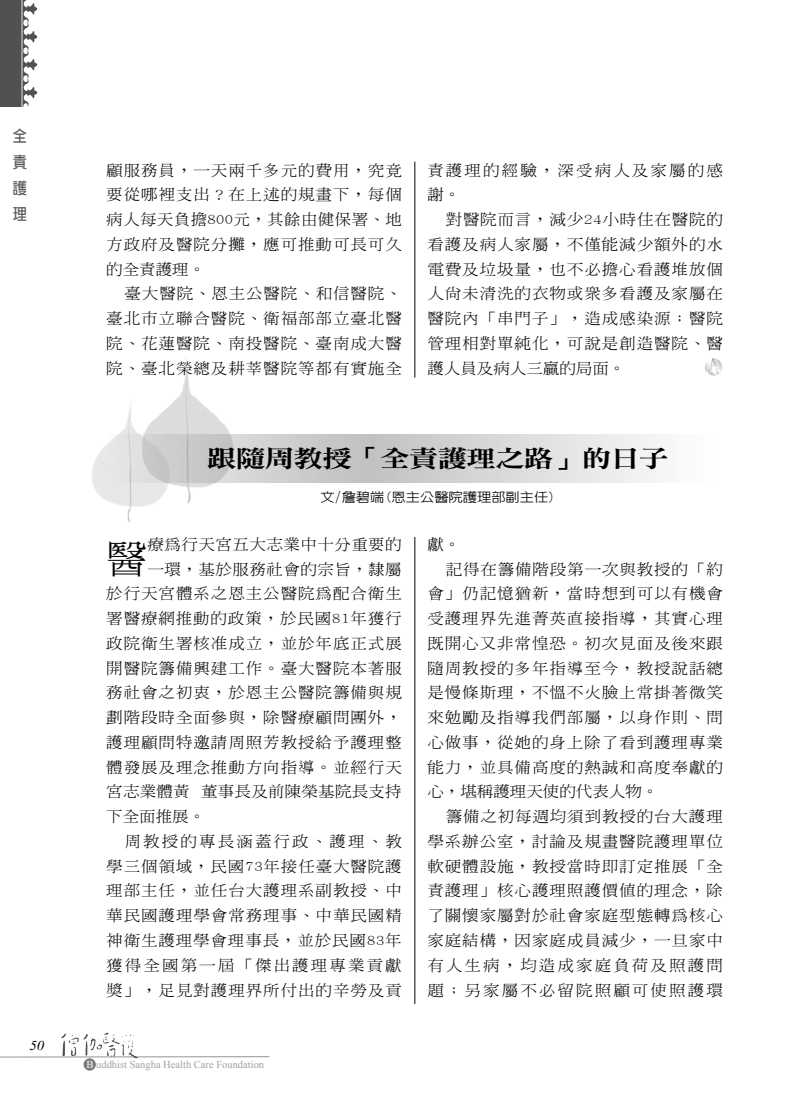
<style>
.page{position:relative;width:808px;height:1106px;background:#fff}
.page>*{position:absolute;margin:0;border:0;box-sizing:border-box;transform-origin:0 0}
.t1{font:300 37.2px "AR Ming B5";color:#000;scale:1.11 1}
.t2{font:24px "DF Ming Std W9";letter-spacing:-.04em;color:#000;scale:1.25 1}
.t3{font:700 15.75px/26.1px "AR New Hei B5";color:#555;text-align:justify;scale:.9 1}
.t4{font:300 14.85px/24.8px "AR Ming B5";letter-spacing:.055em;color:#000;text-align:justify;scale:1.11 1}
.t5{font:300 14.85px/24.8px "AR Ming B5";letter-spacing:.125em;color:#000;scale:1.11 1}
.t6{font:300 14.85px "AR Ming B5";letter-spacing:.03em;color:#000;scale:1.11 1}
.t7{font:300 14.85px "AR Ming B5";letter-spacing:.015em;color:#000;scale:1.11 1}
.t8{font:300 14.85px "AR Ming B5";letter-spacing:.13em;color:#000;scale:1.11 1}
.t9{font:300 14.85px "AR Ming B5";color:#000;scale:1.11 1}
.t10{font:italic 13.5px "Times New Roman";color:#000;scale:1.11 1}
.t11{font:500 12.9px "AR New Hei B5";color:#000;scale:1.11 1}
.t12{font:10.5px "Times New Roman";color:#a0a0a0}
.s1{color:#fff}
</style>
<div class="page">
<div style="left:84px;top:1058px;width:12px;height:12px;background:#7c7c7c;border-radius:50%"></div>
<hr style="left:0;top:1056px;width:269px;height:1px;background:#949494">
<img style="left:127px;top:1035px;width:11px;height:23px">
<svg style="left:20px;top:0;width:17px;height:107px"></svg>
<div style="left:0;top:0;width:20px;height:107px;background:#515151"></div>
<hr style="left:415px;top:162px;width:1px;height:215px;background:#000">
<svg style="left:243px;top:434px;width:412px;height:48px;background:#d6d6d6"></svg>
<img style="left:92px;top:359px;width:151px;height:163px">
<hr style="left:415px;top:537px;width:1px;height:466px;background:#000">
<img style="left:705px;top:358px;width:17px;height:18px">
<p class="t3" style="left:13px;top:123px;width:17px">全責護理</p>
<p class="t10" style="left:29px;top:1036px;width:15px">50</p>
<p class="t4" style="left:106px;top:157px;width:268px">顧服務員，一天兩千多元的費用，究竟要從哪裡支出？在上述的規畫下，每個病人每天負擔800元，其餘由健保署、地方政府及醫院分攤，應可推動可長可久的全責護理。</p>
<p class="t4" style="left:106px;top:281px;width:268px;text-indent:18px">臺大醫院、恩主公醫院、和信醫院、臺北市立聯合醫院、衛福部部立臺北醫院、花蓮醫院、南投醫院、臺南成大醫院、臺北榮總及耕莘醫院等都有實施全</p>
<p class="t5" style="left:427px;top:157px;width:268px">責護理的經驗，深受病人及家屬的感謝。</p>
<p class="t4" style="left:427px;top:207px;width:268px;text-indent:18px">對醫院而言，減少24小時住在醫院的看護及病人家屬，不僅能減少額外的水電費及垃圾量，也不必擔心看護堆放個人尚未清洗的衣物或眾多看護及家屬在醫院內「串門子」，造成感染源；醫院管理相對單純化，可說是創造醫院、醫護人員及病人三贏的局面。</p>
<h2 class="t2" style="left:207px;top:445px;width:371px">跟隨周教授「全責護理之路」的日子</h2>
<p class="t11" style="left:320px;top:491px;width:213px">文/詹碧端(恩主公醫院護理部副主任)</p>
<h1 class="t1" style="left:106px;top:540px;width:39px">醫</h1>
<p class="t6" style="left:148px;top:537px;width:231px">療為行天宮五大志業中十分重要的</p>
<p class="t6" style="left:148px;top:561px;width:231px">一環，基於服務社會的宗旨，隸屬</p>
<p class="t4" style="left:106px;top:581px;width:268px">於行天宮體系之恩主公醫院為配合衛生</p>
<p class="t4" style="left:106px;top:606px;width:268px">署醫療網推動的政策，於民國81年獲行</p>
<p class="t4" style="left:106px;top:631px;width:268px">政院衛生署核准成立，並於年底正式展</p>
<p class="t4" style="left:106px;top:655px;width:268px">開醫院籌備興建工作。臺大醫院本著服</p>
<p class="t4" style="left:106px;top:680px;width:268px">務社會之初衷，於恩主公醫院籌備與規</p>
<p class="t4" style="left:106px;top:705px;width:268px">劃階段時全面參與，除醫療顧問團外，</p>
<p class="t4" style="left:106px;top:730px;width:268px">護理顧問特邀請周照芳教授給予護理整</p>
<p class="t4" style="left:106px;top:754px;width:268px">體發展及理念推動方向指導。並經行天</p>
<p class="t7" style="left:106px;top:784px;width:268px">宮志業體黃 董事長及前陳榮基院長支持</p>
<p class="t4" style="left:106px;top:804px;width:91px">下全面推展。</p>
<p class="t8" style="left:125px;top:834px;width:251px">周教授的專長涵蓋行政、護理、教</p>
<p class="t4" style="left:106px;top:853px;width:268px">學三個領域，民國73年接任臺大醫院護</p>
<p class="t4" style="left:106px;top:878px;width:268px">理部主任，並任台大護理系副教授、中</p>
<p class="t4" style="left:106px;top:903px;width:268px">華民國護理學會常務理事、中華民國精</p>
<p class="t4" style="left:106px;top:928px;width:268px">神衛生護理學會理事長，並於民國83年</p>
<p class="t5" style="left:106px;top:952px;width:268px">獲得全國第一屆「傑出護理專業貢獻</p>
<p class="t4" style="left:106px;top:977px;width:268px">獎」，足見對護理界所付出的辛勞及貢</p>
<p class="t12" style="left:87px;top:1057px;width:179px"><span class="s1">B</span> uddhist Sangha Health Care Foundation</p>
<p class="t4" style="left:427px;top:532px;width:31px">獻。</p>
<p class="t4" style="left:446px;top:556px;width:251px">記得在籌備階段第一次與教授的「約</p>
<p class="t4" style="left:427px;top:581px;width:268px">會」仍記憶猶新，當時想到可以有機會</p>
<p class="t4" style="left:427px;top:606px;width:268px">受護理界先進菁英直接指導，其實心理</p>
<p class="t4" style="left:427px;top:631px;width:268px">既開心又非常惶恐。初次見面及後來跟</p>
<p class="t4" style="left:427px;top:655px;width:268px">隨周教授的多年指導至今，教授說話總</p>
<p class="t4" style="left:427px;top:680px;width:268px">是慢條斯理，不慍不火臉上常掛著微笑</p>
<p class="t4" style="left:427px;top:705px;width:268px">來勉勵及指導我們部屬，以身作則、問</p>
<p class="t4" style="left:427px;top:730px;width:268px">心做事，從她的身上除了看到護理專業</p>
<p class="t4" style="left:427px;top:754px;width:268px">能力，並具備高度的熱誠和高度奉獻的</p>
<p class="t9" style="left:427px;top:784px;width:210px">心，堪稱護理天使的代表人物。</p>
<p class="t4" style="left:446px;top:804px;width:251px">籌備之初每週均須到教授的台大護理</p>
<p class="t4" style="left:427px;top:829px;width:268px">學系辦公室，討論及規畫醫院護理單位</p>
<p class="t4" style="left:427px;top:853px;width:268px">軟硬體設施，教授當時即訂定推展「全</p>
<p class="t4" style="left:427px;top:878px;width:268px">責護理」核心護理照護價值的理念，除</p>
<p class="t4" style="left:427px;top:903px;width:268px">了關懷家屬對於社會家庭型態轉為核心</p>
<p class="t4" style="left:427px;top:928px;width:268px">家庭結構，因家庭成員減少，一旦家中</p>
<p class="t5" style="left:427px;top:952px;width:268px">有人生病，均造成家庭負荷及照護問</p>
<p class="t5" style="left:427px;top:977px;width:268px">題；另家屬不必留院照顧可使照護環</p>
</div>
